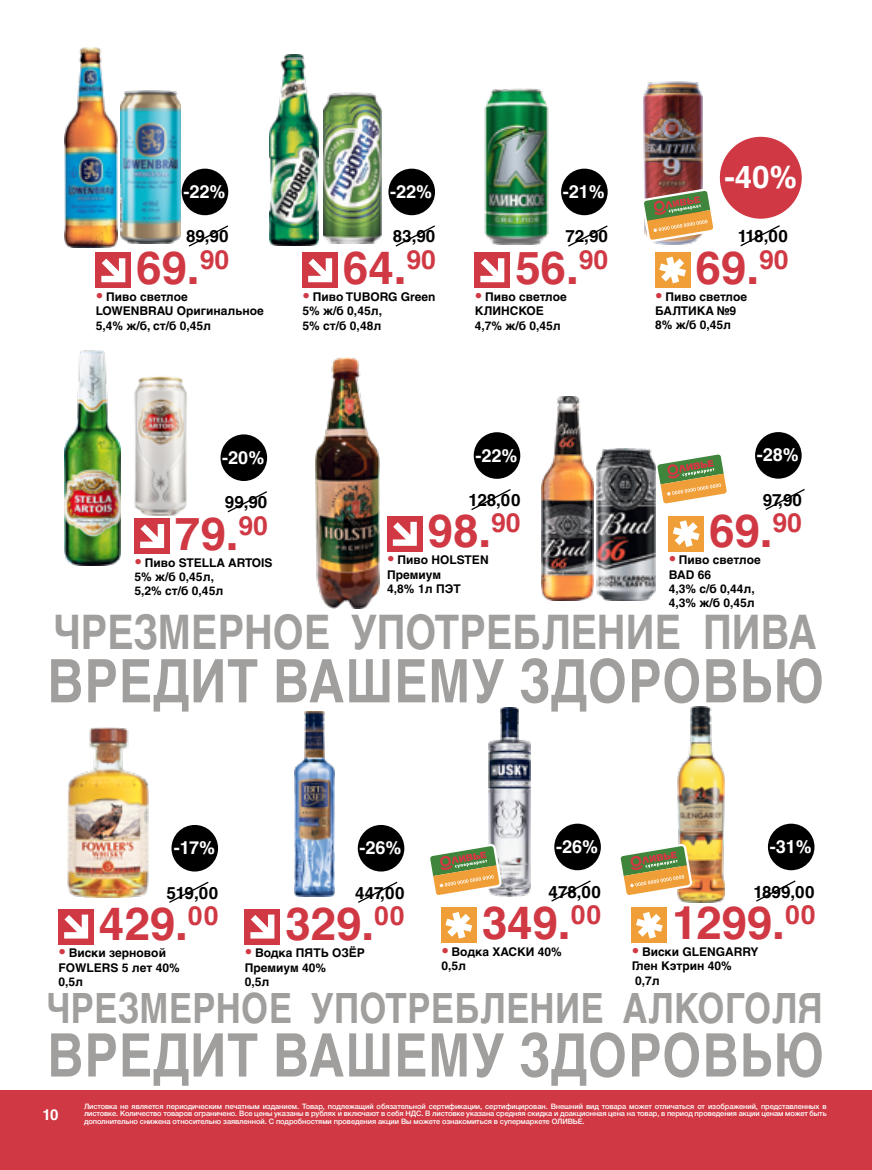
<style>
.page{position:relative;width:872px;height:1170px;background:#fff}
.page>*{position:absolute;margin:0;border:0;box-sizing:border-box;transform-origin:0 0}
.t1{font:700 60px "Helvetica C";letter-spacing:.02em;color:#a19f9d;scale:.83 1}
.t2{font:700 47.7px "Helvetica C";color:#a19f9d;scale:.83 1}
.t3{font:700 45.75px "Helvetica C";color:#d03944}
.t4{font:700 41.7px "Helvetica C";letter-spacing:.01em;color:#a19f9d;scale:.83 1}
.t5{font:700 31.2px "Helvetica C";color:#fff}
.t6{font:700 18px "Helvetica C";color:#fff}
.t7{font:700 16.95px "Helvetica C";color:#000}
.t8{font:700 15px "Helvetica C";color:#fff}
.t9{font:700 12px/14.4px "Helvetica C";color:#000}
.t10{font:500 7.5px/7.5px "Helvetica Neue Cyr";letter-spacing:-.01em;color:#fff;text-align:justify}
.s1{font-size:15px;color:#d03944}
</style>
<div class="page">
<div style="left:0;top:1090px;width:872px;height:79px;background:#d03944"></div>
<img style="left:643px;top:81px;width:59px;height:106px">
<svg style="left:188px;top:225px;width:41px;height:22px"></svg>
<div style="left:182px;top:169px;width:46px;height:46px;background:#000;border-radius:50%"></div>
<div style="left:96px;top:253px;width:35px;height:35px;background:#d03944"></div>
<svg style="left:101px;top:258px;width:24px;height:24px"></svg>
<svg style="left:395px;top:225px;width:40px;height:22px"></svg>
<div style="left:388px;top:169px;width:47px;height:46px;background:#000;border-radius:50%"></div>
<div style="left:302px;top:253px;width:36px;height:35px;background:#d03944"></div>
<svg style="left:308px;top:258px;width:24px;height:24px"></svg>
<svg style="left:568px;top:225px;width:40px;height:22px"></svg>
<div style="left:561px;top:169px;width:46px;height:46px;background:#000;border-radius:50%"></div>
<div style="left:475px;top:253px;width:35px;height:35px;background:#d03944"></div>
<svg style="left:480px;top:258px;width:24px;height:24px"></svg>
<svg style="left:471px;top:489px;width:40px;height:21px"></svg>
<div style="left:474px;top:432px;width:46px;height:46px;background:#000;border-radius:50%"></div>
<div style="left:387px;top:516px;width:35px;height:35px;background:#d03944"></div>
<svg style="left:393px;top:522px;width:24px;height:24px"></svg>
<svg style="left:169px;top:881px;width:40px;height:22px"></svg>
<div style="left:171px;top:824px;width:47px;height:47px;background:#000;border-radius:50%"></div>
<div style="left:59px;top:908px;width:35px;height:36px;background:#d03944"></div>
<svg style="left:64px;top:914px;width:24px;height:24px"></svg>
<svg style="left:358px;top:881px;width:40px;height:22px"></svg>
<div style="left:358px;top:824px;width:46px;height:47px;background:#000;border-radius:50%"></div>
<div style="left:245px;top:908px;width:35px;height:36px;background:#d03944"></div>
<svg style="left:250px;top:914px;width:24px;height:24px"></svg>
<svg style="left:740px;top:225px;width:40px;height:22px"></svg>
<div style="left:655px;top:252px;width:35px;height:35px;background:#f09f38"></div>
<svg style="left:659px;top:257px;width:27px;height:26px"></svg>
<svg style="left:644px;top:187px;width:70px;height:57px"></svg>
<svg style="left:765px;top:489px;width:40px;height:21px"></svg>
<div style="left:755px;top:432px;width:46px;height:46px;background:#000;border-radius:50%"></div>
<div style="left:668px;top:516px;width:35px;height:35px;background:#f09f38"></div>
<svg style="left:673px;top:520px;width:26px;height:27px"></svg>
<svg style="left:657px;top:452px;width:72px;height:54px"></svg>
<div style="left:719px;top:136px;width:83px;height:83px;background:#d03944;border-radius:50%"></div>
<img style="left:488px;top:707px;width:42px;height:189px">
<svg style="left:551px;top:880px;width:40px;height:22px"></svg>
<div style="left:554px;top:823px;width:47px;height:47px;background:#000;border-radius:50%"></div>
<div style="left:441px;top:907px;width:35px;height:35px;background:#f09f38"></div>
<svg style="left:445px;top:912px;width:27px;height:26px"></svg>
<svg style="left:430px;top:842px;width:73px;height:55px"></svg>
<img style="left:294px;top:711px;width:41px;height:185px">
<img style="left:678px;top:706px;width:46px;height:196px">
<img style="left:67px;top:727px;width:82px;height:170px">
<svg style="left:756px;top:880px;width:40px;height:22px"></svg>
<div style="left:768px;top:823px;width:46px;height:47px;background:#000;border-radius:50%"></div>
<div style="left:632px;top:907px;width:35px;height:35px;background:#f09f38"></div>
<svg style="left:636px;top:912px;width:26px;height:26px"></svg>
<svg style="left:620px;top:842px;width:73px;height:57px"></svg>
<img style="left:597px;top:448px;width:59px;height:152px">
<img style="left:541px;top:396px;width:52px;height:205px">
<img style="left:120px;top:91px;width:60px;height:153px">
<img style="left:64px;top:47px;width:53px;height:200px">
<img style="left:484px;top:88px;width:110px;height:156px">
<img style="left:316px;top:357px;width:64px;height:251px">
<img style="left:324px;top:93px;width:57px;height:150px">
<img style="left:269px;top:54px;width:50px;height:191px">
<img style="left:134px;top:376px;width:53px;height:139px">
<svg style="left:227px;top:491px;width:40px;height:22px"></svg>
<div style="left:220px;top:434px;width:47px;height:47px;background:#000;border-radius:50%"></div>
<div style="left:135px;top:518px;width:35px;height:35px;background:#d03944"></div>
<svg style="left:140px;top:524px;width:24px;height:24px"></svg>
<img style="left:64px;top:350px;width:57px;height:215px">
<h3 class="t6" style="left:183px;top:181px;width:44px">-22%</h3>
<h3 class="t6" style="left:390px;top:181px;width:44px">-22%</h3>
<h3 class="t6" style="left:563px;top:181px;width:44px">-21%</h3>
<h3 class="t5" style="left:724px;top:159px;width:74px">-40%</h3>
<h3 class="t6" style="left:743px;top:181px;width:44px">-20%</h3>
<h3 class="t7" style="left:186px;top:227px;width:44px">89,90</h3>
<h3 class="t7" style="left:393px;top:227px;width:44px">83,90</h3>
<h3 class="t7" style="left:565px;top:227px;width:44px">72,90</h3>
<h3 class="t7" style="left:737px;top:226px;width:52px">118,00</h3>
<h3 class="t3" style="left:136px;top:241px;width:94px">69.<sup>90</sup></h3>
<h3 class="t3" style="left:343px;top:241px;width:94px">64.<sup>90</sup></h3>
<h3 class="t3" style="left:515px;top:241px;width:94px">56.<sup>90</sup></h3>
<h3 class="t3" style="left:695px;top:241px;width:94px">69.<sup>90</sup></h3>
<h3 class="t9" style="left:96px;top:289px;width:169px"><span class="s1">•</span> Пиво светлое<br>LOWENBRAU Оригинальное<br>5,4% ж/б, ст/б 0,45л</h3>
<h3 class="t9" style="left:302px;top:289px;width:134px"><span class="s1">•</span> Пиво TUBORG Green<br>5% ж/б 0,45л,<br>5% ст/б 0,48л</h3>
<h3 class="t9" style="left:475px;top:289px;width:94px"><span class="s1">•</span> Пиво светлое<br>КЛИНСКОЕ<br>4,7% ж/б 0,45л</h3>
<h3 class="t9" style="left:655px;top:289px;width:94px"><span class="s1">•</span> Пиво светлое<br>БАЛТИКА №9<br>8% ж/б 0,45л</h3>
<h3 class="t6" style="left:222px;top:447px;width:44px">-20%</h3>
<h3 class="t6" style="left:475px;top:445px;width:44px">-22%</h3>
<h3 class="t6" style="left:757px;top:444px;width:44px">-28%</h3>
<h3 class="t7" style="left:225px;top:492px;width:44px">99,90</h3>
<h3 class="t7" style="left:468px;top:490px;width:53px">128,00</h3>
<h3 class="t7" style="left:762px;top:490px;width:41px">97,90</h3>
<h3 class="t3" style="left:175px;top:507px;width:94px">79.<sup>90</sup></h3>
<h3 class="t3" style="left:427px;top:505px;width:94px">98.<sup>90</sup></h3>
<h3 class="t3" style="left:709px;top:505px;width:94px">69.<sup>90</sup></h3>
<h3 class="t9" style="left:135px;top:555px;width:140px"><span class="s1">•</span> Пиво STELLA ARTOIS<br>5% ж/б 0,45л,<br>5,2% ст/б 0,45л</h3>
<h3 class="t9" style="left:387px;top:553px;width:103px"><span class="s1">•</span> Пиво HOLSTEN<br>Премиум<br>4,8% 1л ПЭТ</h3>
<h3 class="t9" style="left:668px;top:552px;width:94px"><span class="s1">•</span> Пиво светлое<br>BAD 66<br>4,3% с/б 0,44л,<br>4,3% ж/б 0,45л</h3>
<h2 class="t2" style="left:54px;top:604px;width:920px">ЧРЕЗМЕРНОЕ УПОТРЕБЛЕНИЕ ПИВА</h2>
<h1 class="t1" style="left:47px;top:646px;width:937px">ВРЕДИТ ВАШЕМУ ЗДОРОВЬЮ</h1>
<h3 class="t6" style="left:174px;top:837px;width:43px">-17%</h3>
<h3 class="t6" style="left:359px;top:837px;width:44px">-26%</h3>
<h3 class="t6" style="left:556px;top:836px;width:44px">-26%</h3>
<h3 class="t6" style="left:769px;top:836px;width:44px">-31%</h3>
<h3 class="t7" style="left:166px;top:883px;width:53px">519,00</h3>
<h3 class="t7" style="left:355px;top:883px;width:51px">447,00</h3>
<h3 class="t7" style="left:548px;top:881px;width:54px">478,00</h3>
<h3 class="t7" style="left:753px;top:881px;width:63px">1899,00</h3>
<h3 class="t3" style="left:99px;top:897px;width:121px">429.<sup>00</sup></h3>
<h3 class="t3" style="left:285px;top:897px;width:121px">329.<sup>00</sup></h3>
<h3 class="t3" style="left:482px;top:896px;width:121px">349.<sup>00</sup></h3>
<h3 class="t3" style="left:672px;top:896px;width:145px">1299.<sup>00</sup></h3>
<h3 class="t9" style="left:59px;top:945px;width:123px"><span class="s1">•</span> Виски зерновой<br>FOWLERS 5 лет 40%<br>0,5л</h3>
<h3 class="t9" style="left:245px;top:945px;width:121px"><span class="s1">•</span> Водка ПЯТЬ ОЗЁР<br>Премиум 40%<br>0,5л</h3>
<h3 class="t9" style="left:441px;top:944px;width:122px"><span class="s1">•</span> Водка ХАСКИ 40%<br>0,5л</h3>
<h3 class="t9" style="left:632px;top:944px;width:128px"><span class="s1">•</span> Виски GLENGARRY<br>Глен Кэтрин 40%<br>0,7л</h3>
<h3 class="t4" style="left:47px;top:984px;width:936px">ЧРЕЗМЕРНОЕ УПОТРЕБЛЕНИЕ АЛКОГОЛЯ</h3>
<h1 class="t1" style="left:47px;top:1020px;width:937px">ВРЕДИТ ВАШЕМУ ЗДОРОВЬЮ</h1>
<h3 class="t8" style="left:43px;top:1105px;width:17px">10</h3>
<p class="t10" style="left:84px;top:1102px;width:744px">Листовка не является периодическим печатным изданием. Товар, подлежащий обязательной сертификации, сертифицирован. Внешний вид товара может отличаться от изображений, представленных в листовке. Количество товаров ограничено. Все цены указаны в рублях и включают в себя НДС. В листовке указана средняя скидка и доакционная цена на товар, в период проведения акции ценам может быть дополнительно снижена относительно заявленной. С подробностями проведения акции Вы можете ознакомиться в супермаркете ОЛИВЬЕ.</p>
</div>
